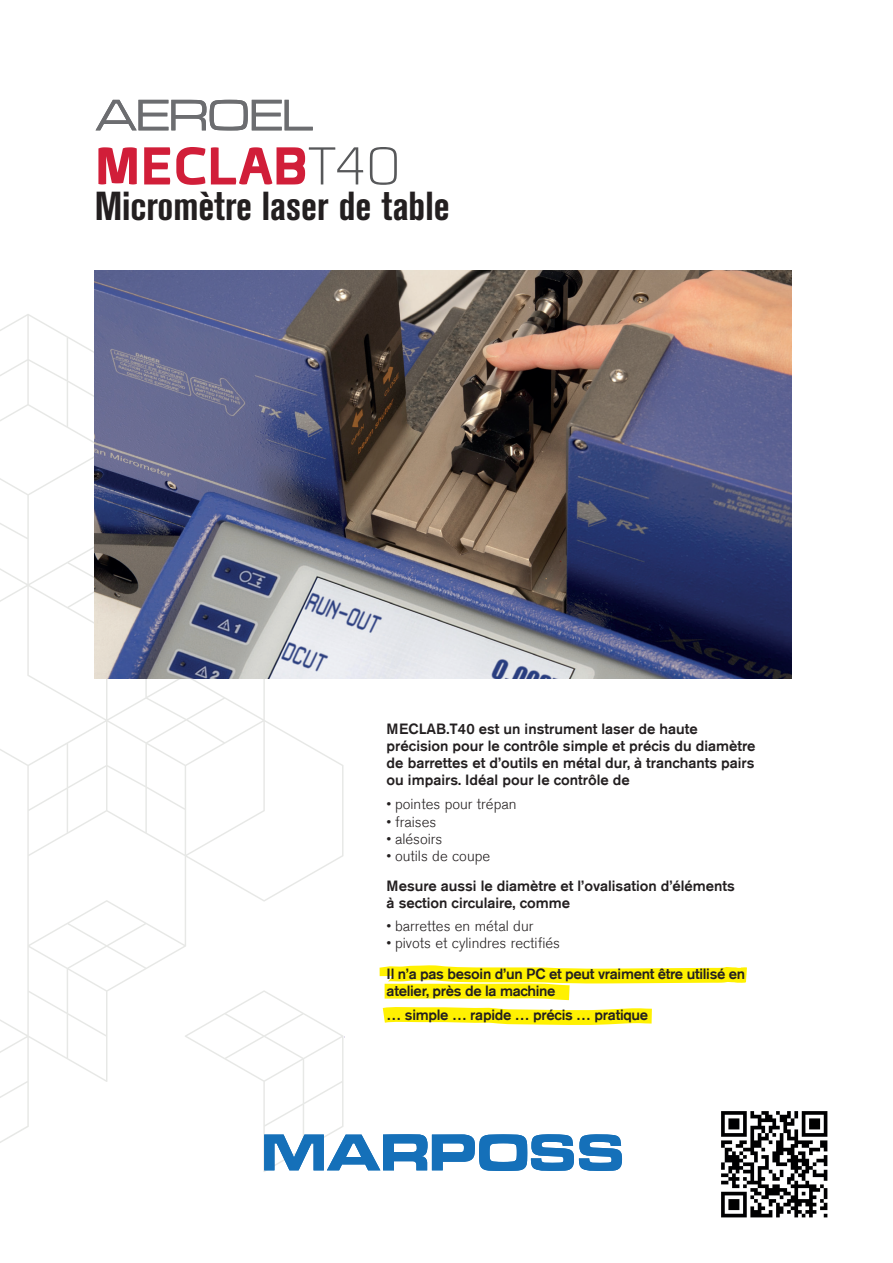
<style>
.page{position:relative;width:893px;height:1263px;background:#fff}
.page>*{position:absolute;margin:0;border:0;box-sizing:border-box;transform-origin:0 0}
.t1{font:800 74.25px "Quan";color:#d11e39}
.t2{font:700 condensed 40.05px "Akzidenz Grotesk BE";color:#231f20}
.t3{font:500 14.85px/17.1px "Akzidenz Grotesk BE";color:#231f20}
.t4{font:500 14.85px/17.1px "Akzidenz Grotesk BE";letter-spacing:-.02em;color:#231f20}
.t5{font:300 14.85px "Akzidenz Grotesk BE";color:#231f20}
.s1{font-weight:300;color:#57585a}
</style>
<div class="page">
<svg style="left:0;top:314px;width:343px;height:858px"></svg>
<svg style="left:379px;top:965px;width:368px;height:60px"></svg>
<img style="left:721px;top:1111px;width:107px;height:107px">
<svg style="left:96px;top:100px;width:217px;height:30px"></svg>
<img style="left:95px;top:271px;width:696px;height:407px">
<svg style="left:264px;top:1134px;width:358px;height:37px"></svg>
<h1 class="t1" style="left:95px;top:130px;width:308px">MECLAB<span class="s1">T40</span></h1>
<h2 class="t2" style="left:95px;top:192px;width:356px">Micromètre laser de table</h2>
<p class="t3" style="left:387px;top:721px;width:370px">MECLAB.T40 est un instrument laser de haute précision pour le contrôle simple et précis du diamètre de barrettes et d’outils en métal dur, à tranchants pairs ou impairs. Idéal pour le contrôle de</p>
<p class="t5" style="left:387px;top:799px;width:131px">• pointes pour trépan</p>
<p class="t5" style="left:387px;top:816px;width:51px">• fraises</p>
<p class="t5" style="left:387px;top:833px;width:57px">• alésoirs</p>
<p class="t5" style="left:387px;top:850px;width:105px">• outils de coupe</p>
<p class="t3" style="left:387px;top:879px;width:350px">Mesure aussi le diamètre et l’ovalisation d’éléments à section circulaire, comme</p>
<p class="t5" style="left:387px;top:921px;width:148px">• barrettes en métal dur</p>
<p class="t5" style="left:387px;top:938px;width:175px">• pivots et cylindres rectifiés</p>
<p class="t4" style="left:387px;top:966px;width:360px">Il n’a pas besoin d’un PC et peut vraiment être utilisé en atelier, près de la machine</p>
<p class="t4" style="left:387px;top:1008px;width:263px">… simple … rapide … précis … pratique</p>
</div>
